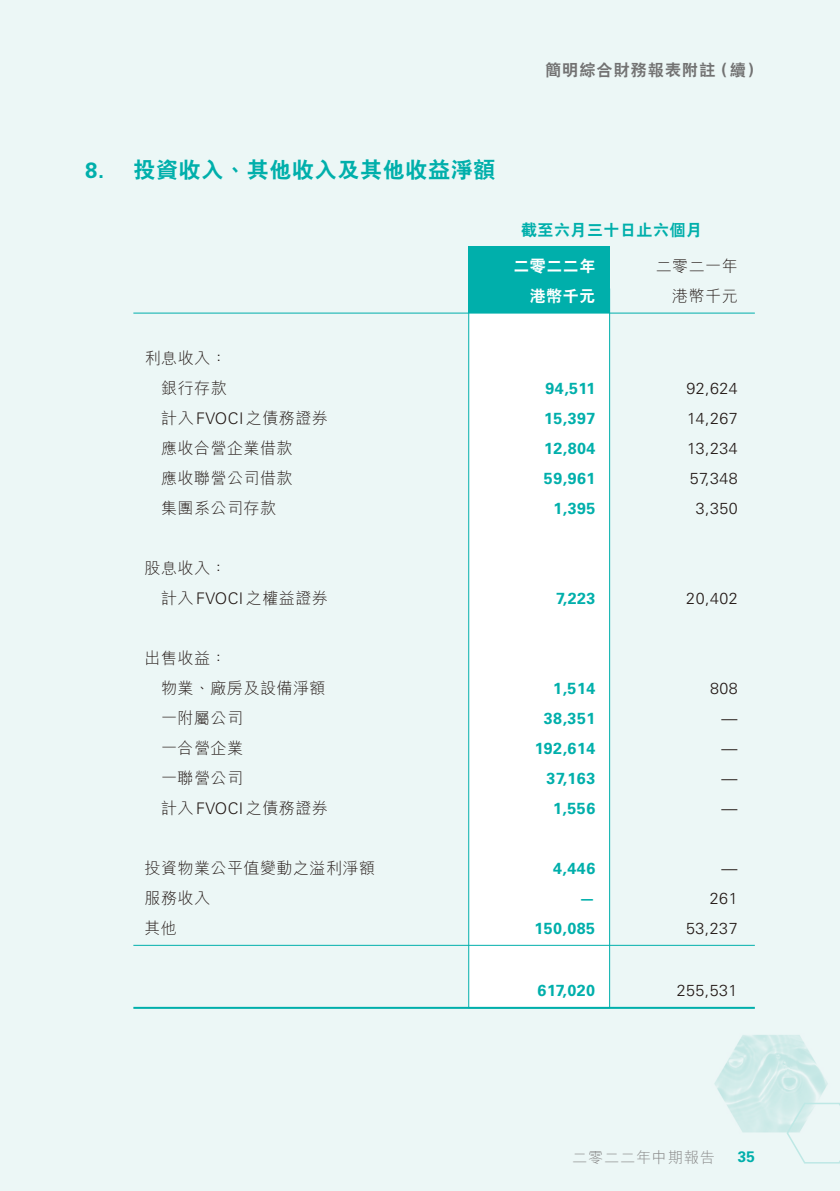
<style>
.page{position:relative;width:840px;height:1191px;background:#fff}
.page>*{position:absolute;margin:0;border:0;box-sizing:border-box;transform-origin:0 0}
.t1{font:800 22px "C Hei 2 HK";letter-spacing:.03em;color:#00afab}
.t2{font:300 16px/30px "M Hei HK";letter-spacing:.03em;color:#231916}
.t3{font:700 16px "Univers LT Std";letter-spacing:.03em;color:#00afab}
.t4{font:300 16px "Univers LT Std";letter-spacing:.03em;color:#231916}
.t5{font:800 16px "C Hei 2 HK";letter-spacing:.07em;color:#727272}
.t6{font:800 16px "C Hei 2 HK";letter-spacing:.03em;color:#00afab}
.t7{font:800 16px "C Hei 2 HK";letter-spacing:.03em;color:#fff}
.t8{font:300 15.2px "M Hei HK";letter-spacing:.05em;color:#898989}
.t9{font:700 15.2px "Univers LT Std";color:#00afab}
.s1{font-family:"Univers LT Std";font-weight:700}
.s2{font-family:"Univers LT Std"}
</style>
<div class="page">
<div style="left:1px;top:0;width:838px;height:1191px;background:#ecf7f6"></div>
<img style="left:714px;top:1035px;width:114px;height:98px">
<svg style="left:785px;top:1101px;width:54px;height:63px"></svg>
<div style="left:468px;top:288px;width:141px;height:720px;background:#fff;border:1px solid #00afab"></div>
<div style="left:468px;top:245px;width:141px;height:67px;background:#00afab"></div>
<hr style="left:133px;top:312px;width:621px;height:1px;background:#00afab">
<hr style="left:133px;top:944px;width:621px;height:1px;background:#00afab">
<hr style="left:133px;top:1006px;width:621px;height:2px;background:#00afab">
<p class="t5" style="left:545px;top:62px;width:219px">簡明綜合財務報表附註（續）</p>
<h1 class="t1" style="left:85px;top:159px;width:412px"><span class="s1">8.</span> 投資收入、其他收入及其他收益淨額</h1>
<p class="t2" style="left:145px;top:342px;width:83px;text-align:right">利息收入：銀行存款</p>
<p class="t6" style="left:520px;top:222px;width:182px">截至六月三十日止六個月</p>
<p class="t7" style="left:513px;top:258px;width:83px">二零二二年</p>
<p class="t2" style="left:655px;top:250px;width:83px">二零二一年</p>
<p class="t7" style="left:529px;top:288px;width:67px">港幣千元</p>
<p class="t2" style="left:672px;top:280px;width:67px">港幣千元</p>
<p class="t3" style="left:545px;top:379px;width:51px">94,511</p>
<p class="t4" style="left:686px;top:378px;width:53px">92,624</p>
<p class="t2" style="left:161px;top:402px;width:168px">計入<span class="s2">FVOCI</span>之債務證券</p>
<p class="t3" style="left:543px;top:409px;width:53px">15,397</p>
<p class="t4" style="left:686px;top:408px;width:52px">14,267</p>
<p class="t2" style="left:161px;top:432px;width:133px">應收合營企業借款</p>
<p class="t3" style="left:543px;top:439px;width:53px">12,804</p>
<p class="t4" style="left:686px;top:438px;width:52px">13,234</p>
<p class="t2" style="left:161px;top:462px;width:133px">應收聯營公司借款</p>
<p class="t3" style="left:543px;top:469px;width:53px">59,961</p>
<p class="t4" style="left:689px;top:468px;width:49px">57,348</p>
<p class="t2" style="left:161px;top:492px;width:116px">集團系公司存款</p>
<p class="t3" style="left:553px;top:499px;width:43px">1,395</p>
<p class="t4" style="left:695px;top:498px;width:43px">3,350</p>
<p class="t2" style="left:161px;top:552px;width:168px;text-indent:-16px">股息收入：<br>計入<span class="s2">FVOCI</span>之權益證券</p>
<p class="t2" style="left:161px;top:642px;width:166px;text-indent:-16px">出售收益：<br>物業、廠房及設備淨額</p>
<p class="t3" style="left:555px;top:589px;width:41px">7,223</p>
<p class="t4" style="left:686px;top:588px;width:53px">20,402</p>
<p class="t3" style="left:553px;top:679px;width:43px">1,514</p>
<p class="t4" style="left:709px;top:678px;width:29px">808</p>
<p class="t2" style="left:161px;top:702px;width:83px">一附屬公司</p>
<p class="t3" style="left:543px;top:709px;width:53px">38,351</p>
<p class="t4" style="left:721px;top:708px;width:17px">—</p>
<p class="t2" style="left:161px;top:732px;width:83px">一合營企業</p>
<p class="t3" style="left:534px;top:739px;width:62px">192,614</p>
<p class="t4" style="left:721px;top:738px;width:17px">—</p>
<p class="t2" style="left:161px;top:762px;width:83px">一聯營公司</p>
<p class="t3" style="left:546px;top:769px;width:50px">37,163</p>
<p class="t4" style="left:721px;top:768px;width:17px">—</p>
<p class="t2" style="left:161px;top:792px;width:168px">計入<span class="s2">FVOCI</span>之債務證券</p>
<p class="t3" style="left:553px;top:799px;width:43px">1,556</p>
<p class="t4" style="left:721px;top:798px;width:17px">—</p>
<p class="t2" style="left:144px;top:852px;width:232px">投資物業公平值變動之溢利淨額</p>
<p class="t3" style="left:553px;top:859px;width:43px">4,446</p>
<p class="t4" style="left:721px;top:858px;width:17px">—</p>
<p class="t2" style="left:144px;top:882px;width:67px">服務收入</p>
<p class="t3" style="left:579px;top:889px;width:17px">—</p>
<p class="t4" style="left:709px;top:888px;width:29px">261</p>
<p class="t2" style="left:144px;top:912px;width:34px">其他</p>
<p class="t3" style="left:534px;top:919px;width:62px">150,085</p>
<p class="t4" style="left:685px;top:918px;width:53px">53,237</p>
<p class="t3" style="left:537px;top:981px;width:59px">617,020</p>
<p class="t4" style="left:676px;top:980px;width:62px">255,531</p>
<p class="t8" style="left:571px;top:1149px;width:144px">二零二二年中期報告</p>
<p class="t9" style="left:737px;top:1147px;width:18px">35</p>
</div>
